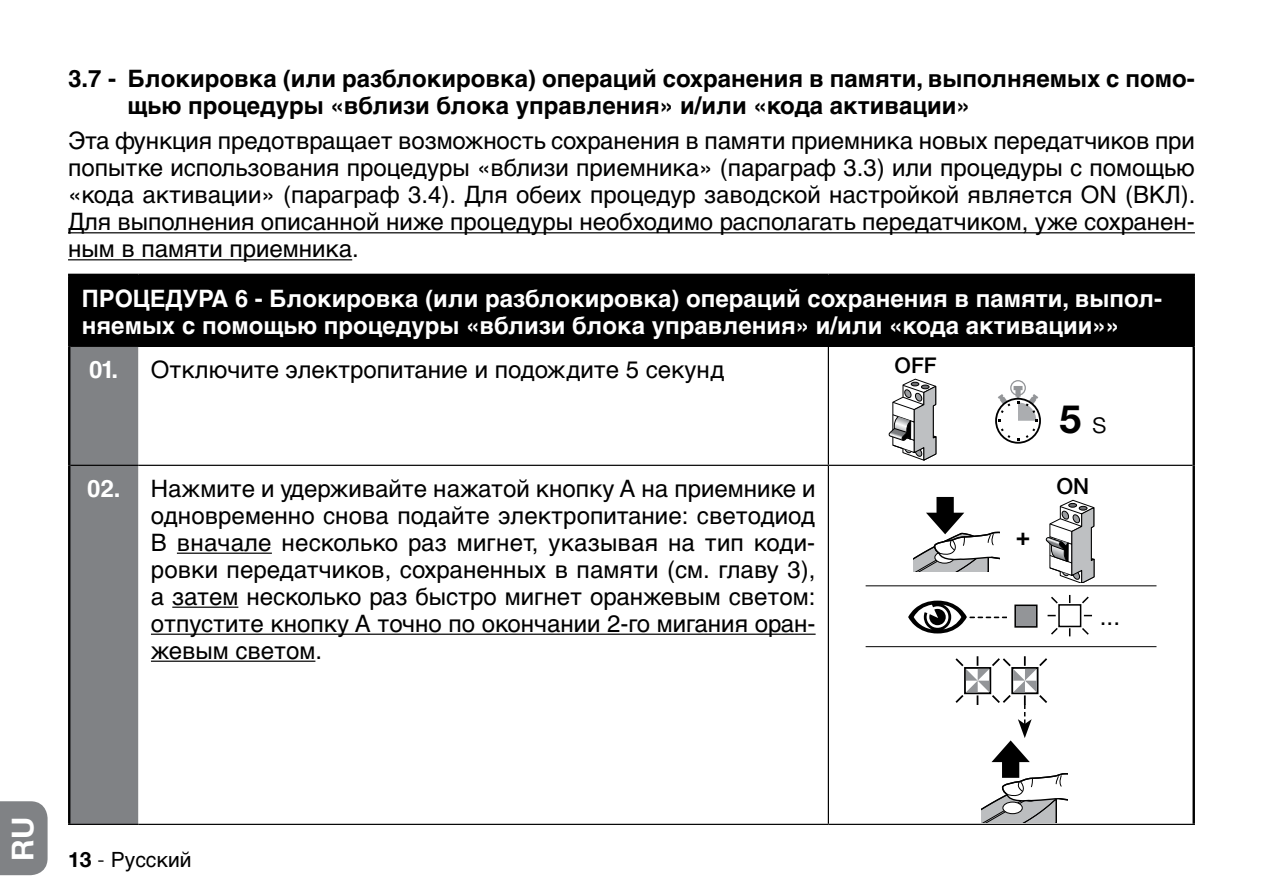
<style>
.page{position:relative;width:1263px;height:893px;background:#fff}
.page>*{position:absolute;margin:0;border:0;box-sizing:border-box;transform-origin:0 0}
.t1{font:700 39px "Helvetica Neue LT Com";color:#000}
.t2{font:700 30px "Helvetica Neue LT Com";color:#fff}
.t3{font:24.3px "Helvetica Cyr Upright";color:#000}
.t4{font:700 24.3px "Helvetica Cyr";color:#000}
.t5{font:24px/27px "Helvetica Cyr Upright";color:#000;text-align:justify}
.t6{font:700 24px/27px "Helvetica Cyr";color:#fff}
.t7{font:700 24px/27px "Helvetica Cyr";color:#000}
.t8{font:500 22.2px "Helvetica Neue";color:#000}
.t9{font:500 21.6px "Helvetica Neue";color:#000}
.t10{font:21px "Helvetica Cyr Upright";color:#000}
.s1{font-family:"Helvetica Cyr";font-weight:700;color:#fff}
.s2{font-weight:300;font-size:30px}
.s3{font-family:"Helvetica Neue LT Com";font-weight:700}
.s4{font-family:"Helvetica Neue LT Com";font-weight:300}
</style>
<div class="page">
<div style="left:0;top:801px;width:48px;height:74px;background:#808285"></div>
<hr style="left:68px;top:232px;width:1127px;height:1px;background:#000">
<hr style="left:68px;top:259px;width:284px;height:1px;background:#000">
<div style="left:69px;top:275px;width:1125px;height:71px;background:#000"></div>
<div style="left:70px;top:347px;width:68px;height:477px;background:#808285"></div>
<hr style="left:68px;top:274px;width:70px;height:2px;background:#000">
<hr style="left:68px;top:276px;width:2px;height:70px;background:#000">
<hr style="left:138px;top:274px;width:690px;height:2px;background:#000">
<hr style="left:828px;top:274px;width:367px;height:2px;background:#000">
<hr style="left:1192px;top:276px;width:3px;height:70px;background:#000">
<hr style="left:68px;top:346px;width:2px;height:119px;background:#000">
<hr style="left:1192px;top:346px;width:3px;height:119px;background:#000">
<hr style="left:68px;top:465px;width:2px;height:359px;background:#000">
<hr style="left:1192px;top:465px;width:3px;height:359px;background:#000">
<hr style="left:828px;top:347px;width:1px;height:118px;background:#000">
<hr style="left:828px;top:466px;width:1px;height:358px;background:#000">
<hr style="left:70px;top:346px;width:68px;height:1px;background:#000">
<hr style="left:138px;top:346px;width:690px;height:1px;background:#000">
<hr style="left:828px;top:346px;width:364px;height:1px;background:#000">
<hr style="left:70px;top:465px;width:68px;height:1px;background:#000">
<hr style="left:138px;top:465px;width:690px;height:1px;background:#000">
<hr style="left:828px;top:465px;width:364px;height:1px;background:#000">
<hr style="left:68px;top:824px;width:70px;height:1px;background:#000">
<hr style="left:138px;top:824px;width:690px;height:1px;background:#000">
<hr style="left:828px;top:824px;width:367px;height:1px;background:#000">
<svg style="left:889px;top:378px;width:48px;height:82px"></svg>
<div style="left:1010px;top:380px;width:16px;height:16px;border:1px solid #939598;border-radius:50%"></div>
<div style="left:995px;top:398px;width:46px;height:46px;border:2px solid #000;border-radius:50%"></div>
<svg style="left:1001px;top:428px;width:9px;height:10px"></svg>
<svg style="left:1026px;top:428px;width:9px;height:10px"></svg>
<svg style="left:998px;top:386px;width:40px;height:36px"></svg>
<hr style="left:177px;top:553px;width:95px;height:1px;background:#000">
<hr style="left:172px;top:607px;width:66px;height:1px;background:#000">
<hr style="left:151px;top:634px;width:665px;height:1px;background:#000">
<hr style="left:151px;top:661px;width:164px;height:1px;background:#000">
<svg style="left:1046px;top:500px;width:49px;height:82px"></svg>
<svg style="left:913px;top:497px;width:86px;height:74px"></svg>
<svg style="left:908px;top:601px;width:98px;height:32px"></svg>
<div style="left:1015px;top:605px;width:22px;height:22px;background:#939598"></div>
<div style="left:1014px;top:604px;width:23px;height:24px;border:2px solid #000"></div>
<div style="left:1058px;top:604px;width:23px;height:23px;background:#fff;border:2px solid #000"></div>
<svg style="left:1051px;top:596px;width:8px;height:9px"></svg>
<svg style="left:1080px;top:596px;width:9px;height:9px"></svg>
<svg style="left:1051px;top:626px;width:8px;height:9px"></svg>
<svg style="left:1080px;top:626px;width:9px;height:9px"></svg>
<hr style="left:866px;top:585px;width:290px;height:1px;background:#000">
<hr style="left:866px;top:646px;width:290px;height:1px;background:#000">
<svg style="left:955px;top:656px;width:112px;height:166px"></svg>
<p class="t7" style="left:128px;top:65px;width:1069px;text-indent:-60px">3.7 - Блокировка (или разблокировка) операций сохранения в памяти, выполняемых с помо&shy;щью процедуры «вблизи блока управления» и/или «кода активации»</p>
<p class="t5" style="left:68px;top:128px;width:1129px">Эта функция предотвращает возможность сохранения в памяти приемника новых передатчиков при попытке использования процедуры «вблизи приемника» (параграф 3.3) или процедуры с помощью «кода активации» (параграф 3.4). Для обеих процедур заводской настройкой является ON (ВКЛ).<br>Для выполнения описанной ниже процедуры необходимо располагать передатчиком, уже сохранен&shy;ным в памяти приемника.</p>
<p class="t6" style="left:82px;top:284px;width:1081px">ПРОЦЕДУРА 6 - Блокировка (или разблокировка) операций сохранения в памяти, выпол&shy;няемых с помощью процедуры «вблизи блока управления» и/или «кода активации»»</p>
<p class="t5" style="left:89px;top:356px;width:637px"><span class="s1">01.</span> Отключите электропитание и подождите 5 секунд</p>
<p class="t9" style="left:894px;top:353px;width:44px">OFF</p>
<h1 class="t1" style="left:1059px;top:394px;width:49px">5 <span class="s2">s</span></h1>
<p class="t5" style="left:151px;top:475px;width:666px;text-indent:-64px"><span class="s1">02.</span> Нажмите и удерживайте нажатой кнопку A на приемнике и одновременно снова подайте электропитание: светодиод B вначале несколько раз мигнет, указывая на тип коди&shy;ровки передатчиков, сохраненных в памяти (см. главу 3), а затем несколько раз быстро мигнет оранжевым светом: отпустите кнопку A точно по окончании 2-го мигания оран&shy;жевым светом.</p>
<p class="t4" style="left:1016px;top:523px;width:16px">+</p>
<p class="t8" style="left:1056px;top:473px;width:34px">ON</p>
<p class="t3" style="left:1100px;top:603px;width:22px">...</p>
<p class="t2" style="left:4px;top:861px;width:45px;rotate:-90deg">RU</p>
<p class="t10" style="left:68px;top:848px;width:125px"><span class="s3">13</span> <span class="s4">-</span> Pусский</p>
</div>
